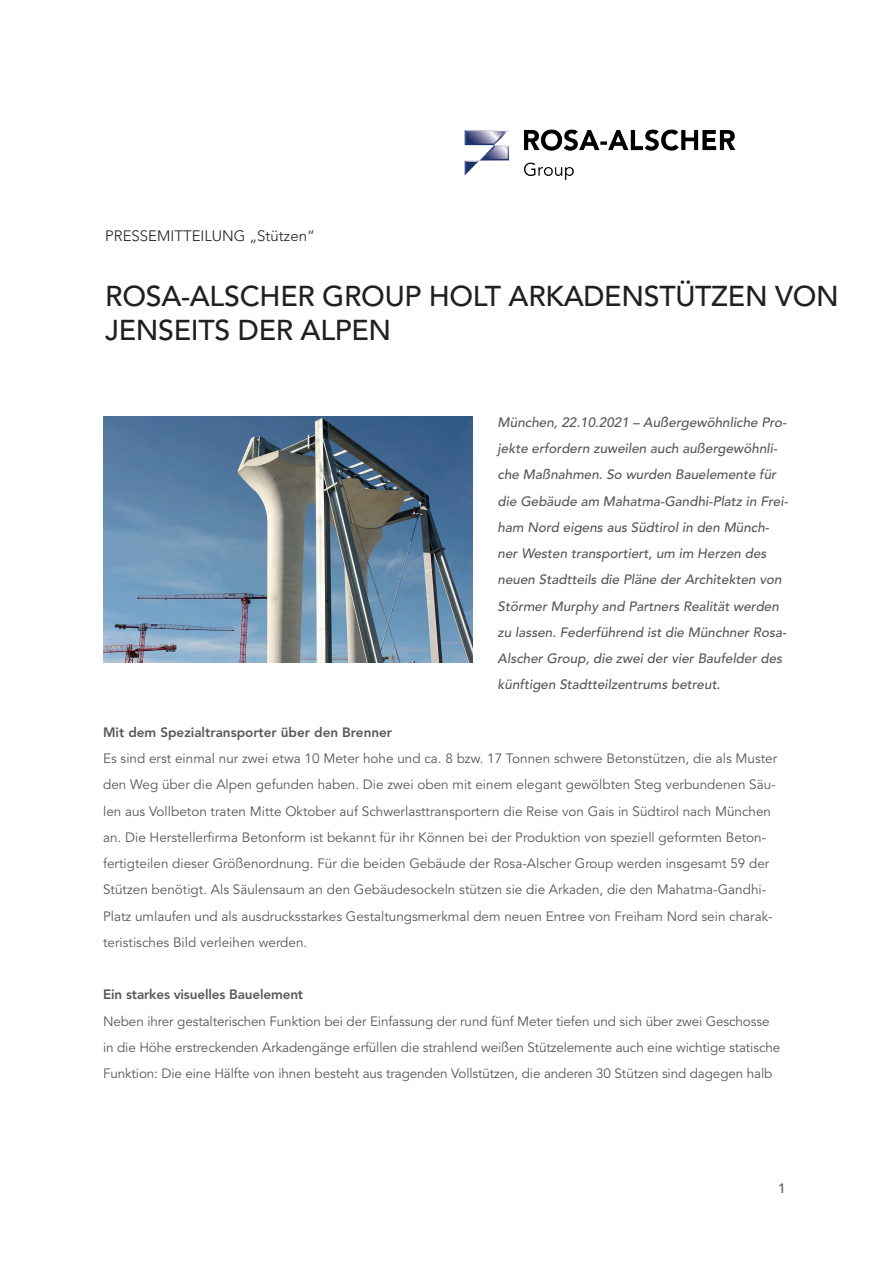
<style>
.page{position:relative;width:893px;height:1263px;background:#fff}
.page>*{position:absolute;margin:0;border:0;box-sizing:border-box;transform-origin:0 0}
.t1{font:500 28.5px/34.2px "Avenir LT Std";letter-spacing:-.01em;color:#231f20}
.t2{font:300 15px "Avenir LT Std";color:#231f20}
.t3{font:13.5px/26.2px "Avenir LT Std";color:#57585a}
.t4{font:italic 500 13.5px/26.2px "Avenir LT Std";color:#57585a}
.t5{font:800 13.5px "Avenir LT Std";color:#57585a}
.t6{font:500 13.5px "Avenir LT Std";color:#57585a}
</style>
<div class="page">
<img style="left:464px;top:129px;width:272px;height:51px">
<img style="left:103px;top:417px;width:369px;height:245px">
<p class="t2" style="left:105px;top:227px;width:211px">PRESSEMITTEILUNG „Stützen“</p>
<h1 class="t1" style="left:105px;top:280px;width:735px">ROSA-ALSCHER GROUP HOLT ARKADENSTÜTZEN VON<br>JENSEITS DER ALPEN</h1>
<p class="t4" style="left:498px;top:409px;width:292px">München, 22.10.2021 – Außergewöhnliche Pro&shy;jekte erfordern zuweilen auch außergewöhnli&shy;che Maßnahmen. So wurden Bauelemente für die Gebäude am Mahatma-Gandhi-Platz in Frei&shy;ham Nord eigens aus Südtirol in den Münch&shy;ner Westen transportiert, um im Herzen des neuen Stadtteils die Pläne der Architekten von Störmer Murphy and Partners Realität werden zu lassen. Federführend ist die Münchner Rosa-Alscher Group, die zwei der vier Baufelder des künftigen Stadtteilzentrums betreut.</p>
<p class="t5" style="left:103px;top:724px;width:291px">Mit dem Spezialtransporter über den Brenner</p>
<p class="t3" style="left:103px;top:746px;width:676px">Es sind erst einmal nur zwei etwa 10 Meter hohe und ca. 8 bzw. 17 Tonnen schwere Betonstützen, die als Muster den Weg über die Alpen gefunden haben. Die zwei oben mit einem elegant gewölbten Steg verbundenen Säu&shy;len aus Vollbeton traten Mitte Oktober auf Schwerlasttransportern die Reise von Gais in Südtirol nach München an. Die Herstellerfirma Betonform ist bekannt für ihr Können bei der Produktion von speziell geformten Beton&shy;fertigteilen dieser Größenordnung. Für die beiden Gebäude der Rosa-Alscher Group werden insgesamt 59 der Stützen benötigt. Als Säulensaum an den Gebäudesockeln stützen sie die Arkaden, die den Mahatma-Gandhi-Platz umlaufen und als ausdrucksstarkes Gestaltungsmerkmal dem neuen Entree von Freiham Nord sein charak&shy;teristisches Bild verleihen werden.</p>
<p class="t5" style="left:103px;top:987px;width:202px">Ein starkes visuelles Bauelement</p>
<p class="t3" style="left:103px;top:1008px;width:679px">Neben ihrer gestalterischen Funktion bei der Einfassung der rund fünf Meter tiefen und sich über zwei Geschosse in die Höhe erstreckenden Arkadengänge erfüllen die strahlend weißen Stützelemente auch eine wichtige statische<br>Funktion: Die eine Hälfte von ihnen besteht aus tragenden Vollstützen, die anderen 30 Stützen sind dagegen halb</p>
<p class="t6" style="left:778px;top:1181px;width:9px">1</p>
</div>
